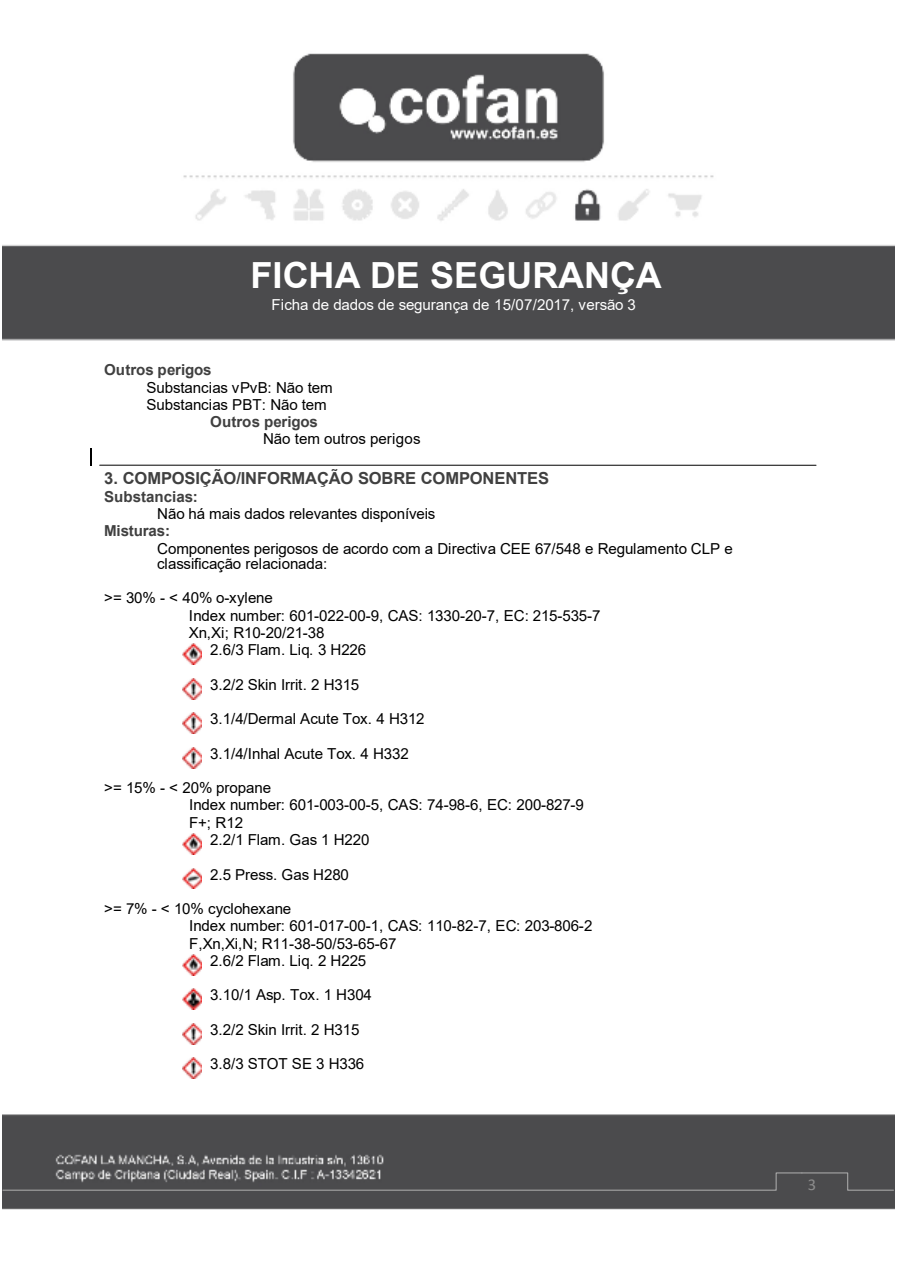
<style>
.page{position:relative;width:897px;height:1265px;background:#fff}
.page>*{position:absolute;margin:0;border:0;box-sizing:border-box;transform-origin:0 0}
.t1{font:700 36px "Arial";letter-spacing:-.005em;color:#fff}
.t2{font:700 16.5px "Arial";letter-spacing:-.01em;color:#404040}
.t3{font:16.5px "Calibri";color:#8c8c8c}
.t4{font:15.15px/17.2px "Arial";letter-spacing:-.01em;color:#000}
.t5{font:700 15.15px "Arial";letter-spacing:-.01em;color:#404040}
.t6{font:15.15px "Arial";letter-spacing:-.01em;color:#fff}
</style>
<div class="page">
<img style="left:2px;top:53px;width:893px;height:1157px">
<svg style="left:2px;top:1171px;width:893px;height:20px;background:#58585a"></svg>
<hr style="left:100px;top:465px;width:716px;height:1px;background:#000">
<svg style="left:90px;top:448px;width:1px;height:17px"></svg>
<img style="left:183px;top:644px;width:19px;height:20px">
<img style="left:183px;top:678px;width:19px;height:21px">
<img style="left:183px;top:713px;width:19px;height:20px">
<img style="left:183px;top:747px;width:19px;height:21px">
<img style="left:183px;top:833px;width:19px;height:21px">
<img style="left:183px;top:868px;width:19px;height:21px">
<img style="left:183px;top:954px;width:19px;height:21px">
<img style="left:183px;top:989px;width:19px;height:20px">
<img style="left:183px;top:1023px;width:19px;height:21px">
<img style="left:183px;top:1058px;width:19px;height:20px">
<h1 class="t1" style="left:251px;top:261px;width:413px">FICHA DE SEGURANÇA</h1>
<p class="t6" style="left:271px;top:299px;width:366px">Ficha de dados de segurança de 15/07/2017, versão 3</p>
<p class="t5" style="left:104px;top:364px;width:109px">Outros perigos</p>
<p class="t4" style="left:147px;top:380px;width:188px">Substancias vPvB: Não tem<br>Substancias PBT: Não tem</p>
<p class="t5" style="left:210px;top:416px;width:109px">Outros perigos</p>
<p class="t4" style="left:263px;top:432px;width:159px">Não tem outros perigos</p>
<p class="t2" style="left:104px;top:472px;width:447px">3. COMPOSIÇÃO/INFORMAÇÃO SOBRE COMPONENTES</p>
<p class="t5" style="left:104px;top:490px;width:95px">Substancias:</p>
<p class="t4" style="left:157px;top:507px;width:280px">Não há mais dados relevantes disponíveis</p>
<p class="t5" style="left:104px;top:525px;width:68px">Misturas:</p>
<p class="t4" style="left:157px;top:542px;width:577px;line-height:15.1px">Componentes perigosos de acordo com a Directiva CEE 67/548 e Regulamento CLP e classificação relacionada:</p>
<p class="t4" style="left:104px;top:590px;width:170px">&gt;= 30% - &lt; 40% o-xylene</p>
<p class="t4" style="left:189px;top:608px;width:413px">Index number: 601-022-00-9, CAS: 1330-20-7, EC: 215-535-7</p>
<p class="t4" style="left:189px;top:625px;width:137px">Xn,Xi; R10-20/21-38</p>
<p class="t4" style="left:210px;top:642px;width:158px">2.6/3 Flam. Liq. 3 H226</p>
<p class="t4" style="left:210px;top:677px;width:151px">3.2/2 Skin Irrit. 2 H315</p>
<p class="t4" style="left:210px;top:711px;width:216px">3.1/4/Dermal Acute Tox. 4 H312</p>
<p class="t4" style="left:210px;top:746px;width:200px">3.1/4/Inhal Acute Tox. 4 H332</p>
<p class="t4" style="left:104px;top:781px;width:169px">&gt;= 15% - &lt; 20% propane</p>
<p class="t4" style="left:189px;top:797px;width:397px">Index number: 601-003-00-5, CAS: 74-98-6, EC: 200-827-9</p>
<p class="t4" style="left:189px;top:815px;width:56px">F+; R12</p>
<p class="t4" style="left:210px;top:832px;width:161px">2.2/1 Flam. Gas 1 H220</p>
<p class="t4" style="left:210px;top:867px;width:140px">2.5 Press. Gas H280</p>
<p class="t4" style="left:104px;top:901px;width:189px">&gt;= 7% - &lt; 10% cyclohexane</p>
<p class="t4" style="left:189px;top:918px;width:405px">Index number: 601-017-00-1, CAS: 110-82-7, EC: 203-806-2</p>
<p class="t4" style="left:189px;top:936px;width:209px">F,Xn,Xi,N; R11-38-50/53-65-67</p>
<p class="t4" style="left:210px;top:953px;width:158px">2.6/2 Flam. Liq. 2 H225</p>
<p class="t4" style="left:210px;top:987px;width:163px">3.10/1 Asp. Tox. 1 H304</p>
<p class="t4" style="left:210px;top:1022px;width:151px">3.2/2 Skin Irrit. 2 H315</p>
<p class="t4" style="left:210px;top:1056px;width:156px">3.8/3 STOT SE 3 H336</p>
<p class="t3" style="left:808px;top:1177px;width:10px">3</p>
</div>
